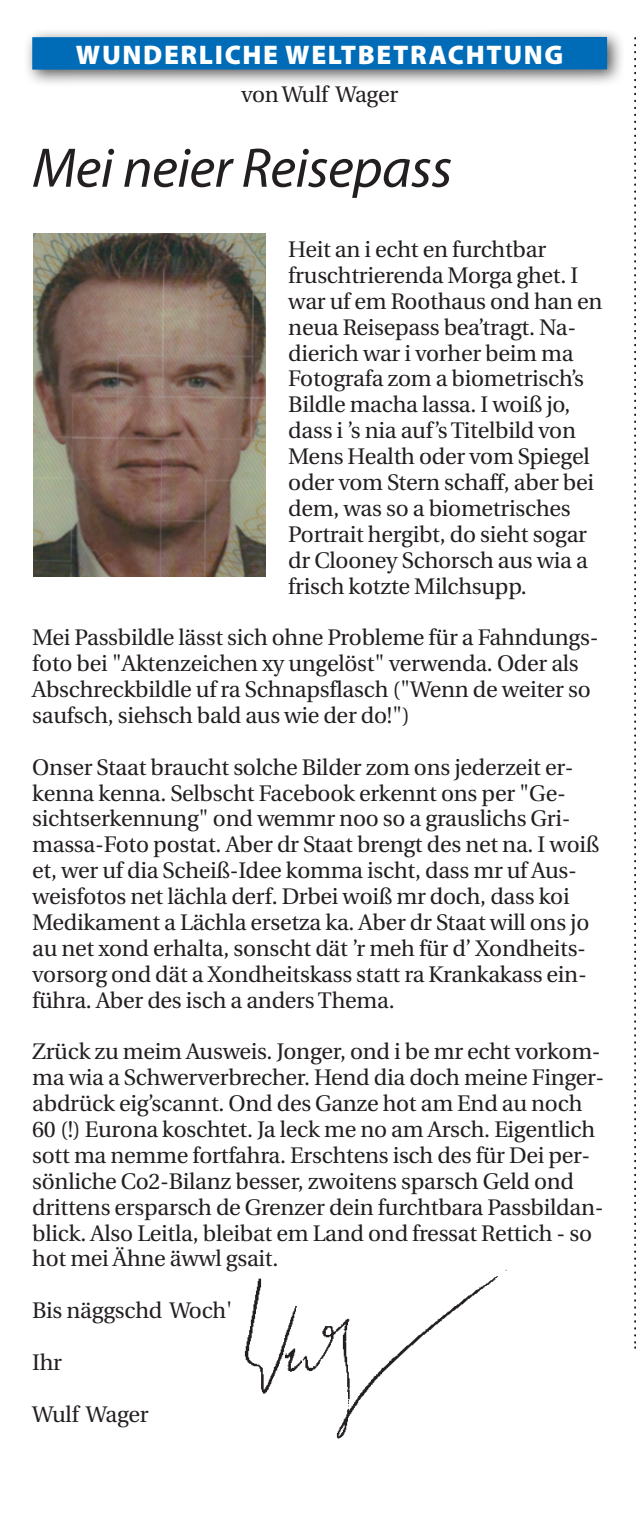
<style>
.page{position:relative;width:636px;height:1514px;background:#fff}
.page>*{position:absolute;margin:0;border:0;box-sizing:border-box;transform-origin:0 0}
.t1{font:italic 56.25px "Myriad Pro";letter-spacing:-.01em;color:#231f20}
.t2{font:900 27px "Myriad Pro";letter-spacing:.06em;color:#fff}
.t3{font:22.5px/25.9px "Utopia";letter-spacing:-.01em;color:#231f20}
</style>
<div class="page">
<svg style="left:634px;top:45px;width:1px;height:1303px"></svg>
<div style="left:23px;top:28px;width:601px;height:60px;background:#231f20;opacity:.75"></div>
<div style="left:32px;top:37px;width:574px;height:33px;background:#006cb7"></div>
<img style="left:244px;top:1269px;width:263px;height:170px">
<img style="left:33px;top:233px;width:232px;height:343px">
<p class="t2" style="left:76px;top:37px;width:488px">WUNDERLICHE WELTBETRACHTUNG</p>
<p class="t3" style="left:241px;top:82px;width:158px">von Wulf Wager</p>
<h1 class="t1" style="left:32px;top:133px;width:421px">Mei neier Reisepass</h1>
<p class="t3" style="left:288px;top:237px;width:315px">Heit an i echt en furchtbar fruschtrierenda Morga ghet. I war uf em Roothaus ond han en neua Reisepass bea’tragt. Na&shy;dierich war i vorher beim ma<br>Fotografa zom a biometrisch’s<br>Bildle macha lassa. I woiß jo, dass i ’s nia auf’s Titelbild von<br>Mens Health oder vom Spiegel oder vom Stern schaff, aber bei dem, was so a biometrisches<br>Portrait hergibt, do sieht sogar dr Clooney Schorsch aus wia a frisch kotzte Milchsupp.</p>
<p class="t3" style="left:32px;top:625px;width:567px">Mei Passbildle lässt sich ohne Probleme für a Fahndungs&shy;foto bei "Aktenzeichen xy ungelöst" verwenda. Oder als Abschreckbildle uf ra Schnapsflasch ("Wenn de weiter so saufsch, siehsch bald aus wie der do!")</p>
<p class="t3" style="left:32px;top:754px;width:568px">Onser Staat braucht solche Bilder zom ons jederzeit er&shy;kenna kenna. Selbscht Facebook erkennt ons per "Ge&shy;sichtserkennung" ond wemmr noo so a grauslichs Gri&shy;massa-Foto postat. Aber dr Staat brengt des net na. I woiß et, wer uf dia Scheiß-Idee komma ischt, dass mr uf Aus&shy;weisfotos net lächla derf. Drbei woiß mr doch, dass koi Medikament a Lächla ersetza ka. Aber dr Staat will ons jo au net xond erhalta, sonscht dät ’r meh für d’ Xondheits&shy;vorsorg ond dät a Xondheitskass statt ra Krankakass ein&shy;führa. Aber des isch a anders Thema.</p>
<p class="t3" style="left:32px;top:1039px;width:573px">Zrück zu meim Ausweis. Jonger, ond i be mr echt vorkom&shy;ma wia a Schwerverbrecher. Hend dia doch meine Finger&shy;abdrück eig’scannt. Ond des Ganze hot am End au noch 60 (!) Eurona koschtet. Ja leck me no am Arsch. Eigentlich sott ma nemme fortfahra. Erschtens isch des für Dei per&shy;sönliche Co2-Bilanz besser, zwoitens sparsch Geld ond drittens ersparsch de Grenzer dein furchtbara Passbildan&shy;blick. Also Leitla, bleibat em Land ond fressat Rettich - so hot mei Ähne äwwl gsait.</p>
<p class="t3" style="left:32px;top:1298px;width:201px">Bis näggschd Woch'</p>
<p class="t3" style="left:32px;top:1349px;width:31px">Ihr</p>
<p class="t3" style="left:32px;top:1401px;width:118px">Wulf Wager</p>
</div>
